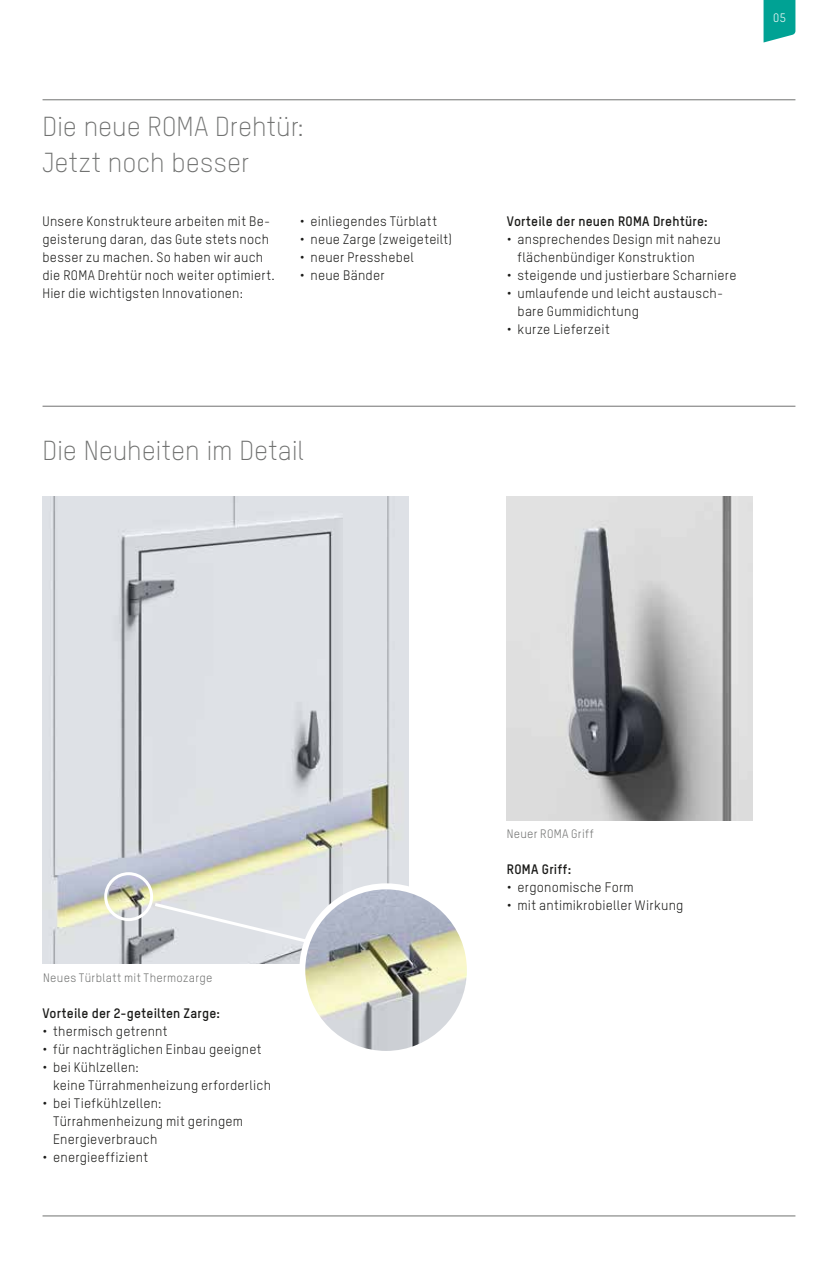
<style>
.page{position:relative;width:838px;height:1263px;background:#fff}
.page>*{position:absolute;margin:0;border:0;box-sizing:border-box;transform-origin:0 0}
.t1{font:300 27px/36px "TSTARPRO";letter-spacing:-.005em;color:#717271}
.t2{font:13.5px/18px "TSTARPRO";letter-spacing:.015em;color:#1a1a18}
.t3{font:700 13.5px "TSTARPRO";letter-spacing:.015em;color:#1a1a18}
.t4{font:12px "TSTARPRO";letter-spacing:.02em;color:#717271}
.t5{font:12px "TSTARPRO";color:#fff}
</style>
<div class="page">
<svg style="left:763px;top:0;width:32px;height:43px"></svg>
<hr style="left:43px;top:99px;width:752px;height:1px;background:#717271">
<hr style="left:43px;top:1215px;width:752px;height:1px;background:#717271">
<img style="left:507px;top:496px;width:245px;height:325px">
<img style="left:43px;top:496px;width:365px;height:468px">
<hr style="left:43px;top:406px;width:752px;height:1px;background:#717271">
<img style="left:302px;top:886px;width:168px;height:168px;border-radius:84px">
<div style="left:299px;top:883px;width:174px;height:174px;border:6px solid #fff;border-radius:50%"></div>
<div style="left:104px;top:872px;width:49px;height:49px;border:3px solid #fff;border-radius:50%"></div>
<svg style="left:152px;top:901px;width:158px;height:44px;background:#dde0e4"></svg>
<h1 class="t1" style="left:43px;top:107px;width:263px">Die neue ROMA Drehtür:<br>Jetzt noch besser</h1>
<p class="t2" style="left:43px;top:211px;width:234px">Unsere Konstrukteure arbeiten mit Be&shy;geisterung daran, das Gute stets noch besser zu machen. So haben wir auch die ROMA Drehtür noch weiter optimiert.<br>Hier die wichtigsten Innovationen:</p>
<p class="t2" style="left:300px;top:211px;width:139px">• einliegendes Türblatt</p>
<p class="t2" style="left:300px;top:229px;width:154px">• neue Zarge (zweigeteilt)</p>
<p class="t2" style="left:300px;top:247px;width:115px">• neuer Presshebel</p>
<p class="t2" style="left:300px;top:265px;width:86px">• neue Bänder</p>
<h1 class="t1" style="left:43px;top:431px;width:263px">Die Neuheiten im Detail</h1>
<p class="t5" style="left:773px;top:10px;width:14px">05</p>
<p class="t3" style="left:507px;top:212px;width:202px">Vorteile der neuen ROMA Drehtüre:</p>
<p class="t2" style="left:517px;top:229px;width:205px;text-indent:-11px">• ansprechendes Design mit nahezu flächenbündiger Konstruktion</p>
<p class="t2" style="left:507px;top:265px;width:231px">• steigende und justierbare Scharniere</p>
<p class="t2" style="left:517px;top:283px;width:207px;text-indent:-11px">• umlaufende und leicht austausch&shy;bare Gummidichtung</p>
<p class="t2" style="left:507px;top:319px;width:104px">• kurze Lieferzeit</p>
<p class="t4" style="left:43px;top:970px;width:171px">Neues Türblatt mit Thermozarge</p>
<p class="t3" style="left:43px;top:1004px;width:179px">Vorteile der 2-geteilten Zarge:</p>
<p class="t2" style="left:43px;top:1021px;width:127px">• thermisch getrennt</p>
<p class="t2" style="left:43px;top:1039px;width:221px">• für nachträglichen Einbau geeignet</p>
<p class="t2" style="left:53px;top:1057px;width:219px;text-indent:-11px">• bei Kühlzellen:<br>keine Türrahmenheizung erforderlich</p>
<p class="t2" style="left:53px;top:1093px;width:191px;text-indent:-11px">• bei Tiefkühlzellen:<br>Türrahmenheizung mit geringem<br>Energieverbrauch</p>
<p class="t2" style="left:43px;top:1147px;width:107px">• energieeffizient</p>
<p class="t4" style="left:507px;top:826px;width:88px">Neuer ROMA Griff</p>
<p class="t3" style="left:507px;top:860px;width:66px">ROMA Griff:</p>
<p class="t2" style="left:507px;top:877px;width:128px">• ergonomische Form</p>
<p class="t2" style="left:507px;top:895px;width:178px">• mit antimikrobieller Wirkung</p>
</div>
